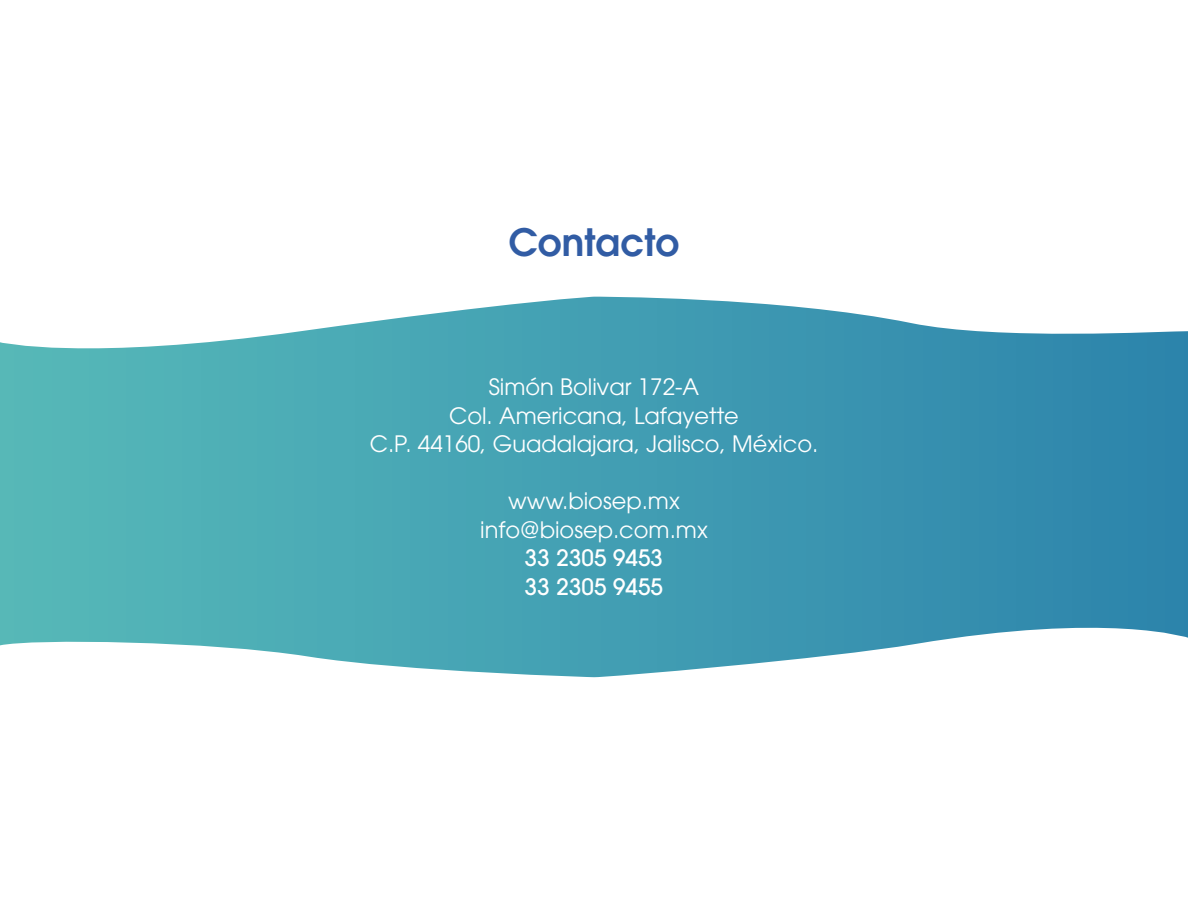
<style>
.page{position:relative;width:1188px;height:918px;background:#fff}
.page>*{position:absolute;margin:0;border:0;box-sizing:border-box;transform-origin:0 0}
.t1{font:600 37.5px "ITC Avant Garde Pro";color:#315ca4}
.t2{font:22.5px/28.5px "ITC Avant Garde Pro";color:#fff;text-align:center}
.t3{font:500 22.5px/28.5px "ITC Avant Garde Pro";color:#fff}
</style>
<div class="page">
<svg style="left:0;top:297px;width:1188px;height:380px;background:#5babbc"></svg>
<h1 class="t1" style="left:508px;top:217px;width:172px">Contacto</h1>
<p class="t2" style="left:370px;top:373px;width:450px">Simón Bolivar 172-A<br>Col. Americana, Lafayette<br>C.P. 44160, Guadalajara, Jalisco, México.</p>
<p class="t2" style="left:480px;top:487px;width:229px">www.biosep.mx info@biosep.com.mx</p>
<p class="t3" style="left:525px;top:544px;width:140px">33 2305 9453<br>33 2305 9455</p>
</div>
